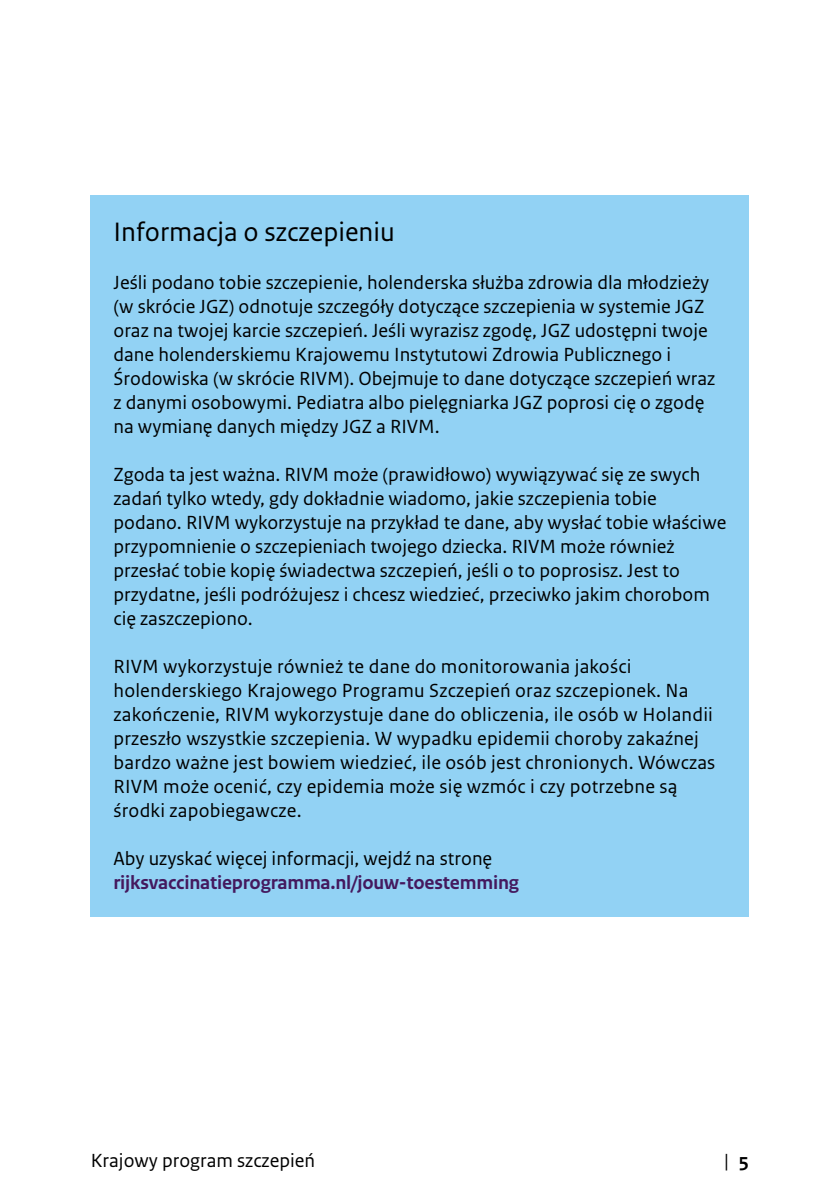
<style>
.page{position:relative;width:840px;height:1191px;background:#fff}
.page>*{position:absolute;margin:0;border:0;box-sizing:border-box;transform-origin:0 0}
.t1{font:28px "Rijksoverheid Sans Text";color:#000}
.t2{font:20px/24px "Rijksoverheid Sans Text";color:#000}
.t3{font:700 20px "Rijksoverheid Sans Text";letter-spacing:-.01em;color:#44195e}
.s1{font-weight:700}
</style>
<div class="page">
<div style="left:91px;top:195px;width:657px;height:74px;background:#92d2f4"></div>
<div style="left:91px;top:250px;width:657px;height:209px;background:#92d2f4"></div>
<div style="left:91px;top:442px;width:657px;height:209px;background:#92d2f4"></div>
<div style="left:91px;top:634px;width:657px;height:209px;background:#92d2f4"></div>
<div style="left:91px;top:826px;width:657px;height:91px;background:#92d2f4"></div>
<h1 class="t1" style="left:113px;top:217px;width:283px">Informacja o szczepieniu</h1>
<p class="t2" style="left:113px;top:270px;width:603px">Jeśli podano tobie szczepienie, holenderska służba zdrowia dla młodzieży (w skrócie JGZ) odnotuje szczegóły dotyczące szczepienia w systemie JGZ oraz na twojej karcie szczepień. Jeśli wyrazisz zgodę, JGZ udostępni twoje dane holenderskiemu Krajowemu Instytutowi Zdrowia Publicznego i Środowiska (w skrócie RIVM). Obejmuje to dane dotyczące szczepień wraz z danymi osobowymi. Pediatra albo pielęgniarka JGZ poprosi cię o zgodę na wymianę danych między JGZ a RIVM.</p>
<p class="t2" style="left:113px;top:462px;width:614px">Zgoda ta jest ważna. RIVM może (prawidłowo) wywiązywać się ze swych zadań tylko wtedy, gdy dokładnie wiadomo, jakie szczepienia tobie podano. RIVM wykorzystuje na przykład te dane, aby wysłać tobie właściwe przypomnienie o szczepieniach twojego dziecka. RIVM może również przesłać tobie kopię świadectwa szczepień, jeśli o to poprosisz. Jest to przydatne, jeśli podróżujesz i chcesz wiedzieć, przeciwko jakim chorobom cię zaszczepiono.</p>
<p class="t2" style="left:113px;top:654px;width:603px">RIVM wykorzystuje również te dane do monitorowania jakości holenderskiego Krajowego Programu Szczepień oraz szczepionek. Na zakończenie, RIVM wykorzystuje dane do obliczenia, ile osób w Holandii przeszło wszystkie szczepienia. W wypadku epidemii choroby zakaźnej bardzo ważne jest bowiem wiedzieć, ile osób jest chronionych. Wówczas RIVM może ocenić, czy epidemia może się wzmóc i czy potrzebne są środki zapobiegawcze.</p>
<p class="t2" style="left:113px;top:846px;width:380px">Aby uzyskać więcej informacji, wejdź na stronę</p>
<p class="t3" style="left:113px;top:875px;width:407px">rijksvaccinatieprogramma.nl/jouw-toestemming</p>
<p class="t2" style="left:91px;top:1148px;width:226px">Krajowy program szczepień</p>
<p class="t2" style="left:723px;top:1148px;width:27px">| <span class="s1">5</span></p>
</div>
